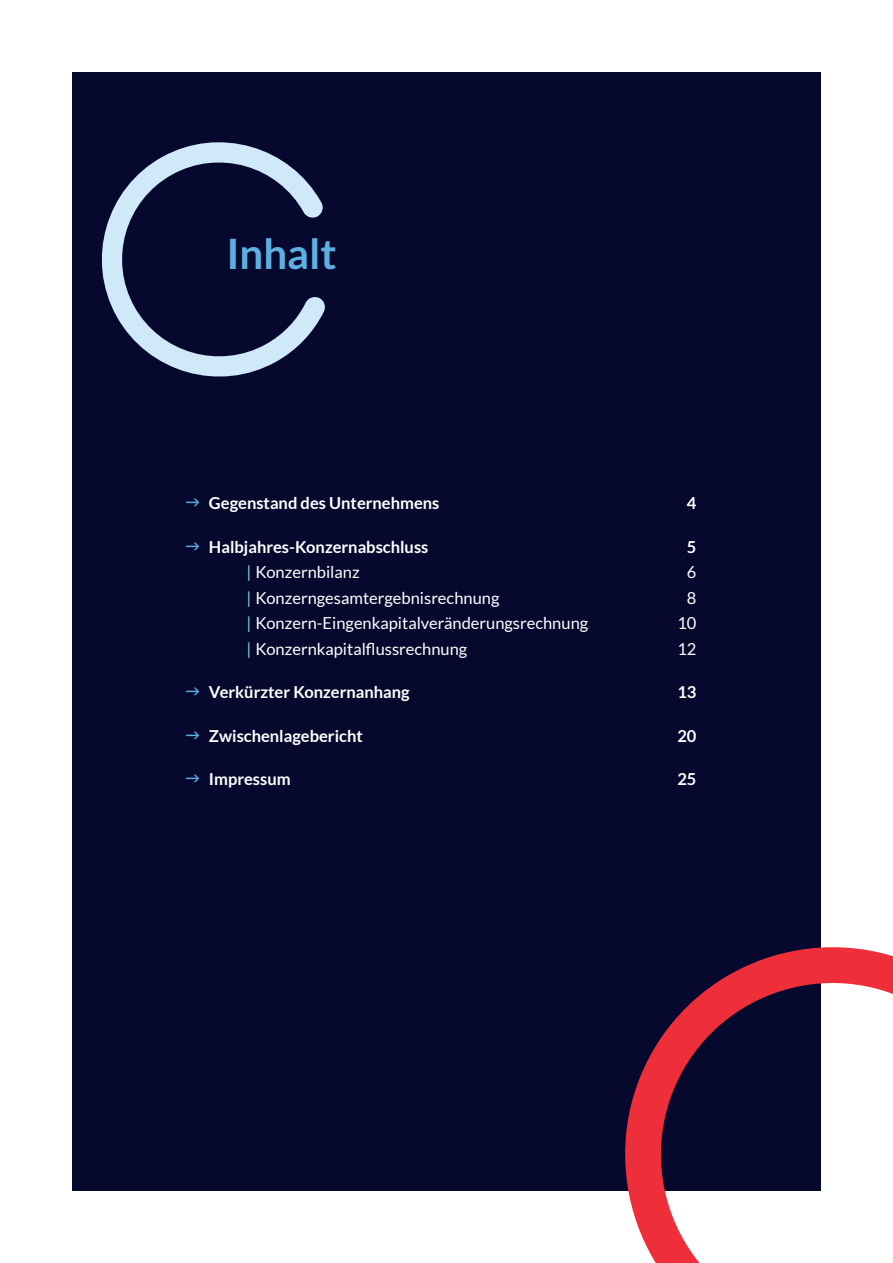
<style>
.page{position:relative;width:893px;height:1263px;background:#fff}
.page>*{position:absolute;margin:0;border:0;box-sizing:border-box;transform-origin:0 0}
.t1{font:700 42px "Lato";color:#5dafe1}
.t2{font:16.5px "Lato";color:#fff}
.t3{font:700 16.5px "Lato";color:#fff}
.s1{color:#81d2e0}
</style>
<div class="page">
<div style="left:72px;top:72px;width:749px;height:1119px;background:#06092d"></div>
<svg style="left:101px;top:142px;width:224px;height:235px"></svg>
<svg style="left:625px;top:947px;width:268px;height:316px"></svg>
<p class="t1" style="left:226px;top:230px;width:112px">Inhalt</p>
<p class="t3" style="left:209px;top:494px;width:232px">Gegenstand des Unternehmens</p>
<p class="t3" style="left:687px;top:494px;width:11px">4</p>
<p class="t3" style="left:209px;top:537px;width:221px">Halbjahres-Konzernabschluss</p>
<p class="t3" style="left:687px;top:537px;width:11px">5</p>
<p class="t2" style="left:246px;top:563px;width:115px"><span class="s1">|</span> Konzernbilanz</p>
<p class="t2" style="left:687px;top:563px;width:11px">6</p>
<p class="t2" style="left:246px;top:589px;width:254px"><span class="s1">|</span> Konzerngesamtergebnisrechnung</p>
<p class="t2" style="left:687px;top:589px;width:11px">8</p>
<p class="t2" style="left:246px;top:614px;width:343px"><span class="s1">|</span> Konzern-Eingenkapitalveränderungsrechnung</p>
<p class="t2" style="left:677px;top:614px;width:21px">10</p>
<p class="t2" style="left:246px;top:640px;width:222px"><span class="s1">|</span> Konzernkapitalflussrechnung</p>
<p class="t2" style="left:677px;top:640px;width:21px">12</p>
<p class="t3" style="left:209px;top:683px;width:202px">Verkürzter Konzernanhang</p>
<p class="t3" style="left:677px;top:683px;width:21px">13</p>
<p class="t3" style="left:209px;top:726px;width:155px">Zwischenlagebericht</p>
<p class="t3" style="left:677px;top:726px;width:21px">20</p>
<p class="t3" style="left:209px;top:770px;width:83px">Impressum</p>
<p class="t3" style="left:677px;top:770px;width:21px">25</p>
</div>
